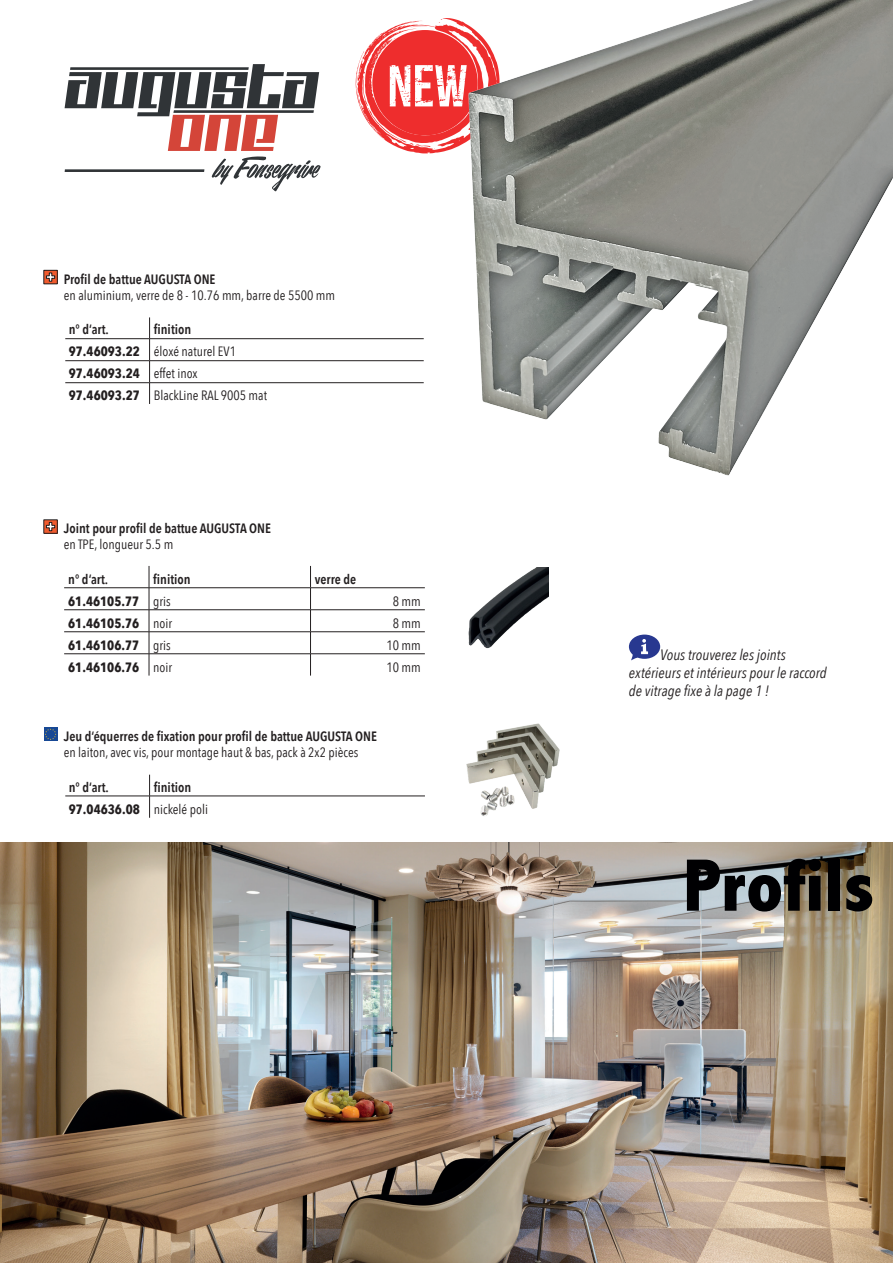
<style>
.page{position:relative;width:893px;height:1263px;background:#fff}
.page>*{position:absolute;margin:0;border:0;box-sizing:border-box;transform-origin:0 0}
.t1{font:800 condensed 75px "Abadi";color:#000002}
.t2{font:52.2px "Kitchenpolice";color:#303437}
.t3{font:52.2px "Kitchenpolice";color:#d44539}
.t4{font:italic 15px/18px "Avenir Next Condensed";letter-spacing:.005em;color:#231f20}
.t5{font:13.5px/22px "Avenir Next Condensed";color:#231f20}
.t6{font:600 13.5px "Avenir Next Condensed";color:#231f20}
.t7{font:700 13.5px/22px "Avenir Next Condensed";color:#231f20}
.s1{font-weight:600}
.s2{font-weight:700}
.s3{font-weight:400}
</style>
<div class="page">
<svg style="left:356px;top:20px;width:64px;height:133px"></svg>
<img style="left:0;top:842px;width:893px;height:421px">
<img style="left:468px;top:567px;width:80px;height:82px">
<hr style="left:65px;top:338px;width:85px;height:1px;background:#231f20">
<hr style="left:150px;top:338px;width:274px;height:1px;background:#231f20">
<hr style="left:65px;top:360px;width:85px;height:1px;background:#231f20">
<hr style="left:150px;top:360px;width:274px;height:1px;background:#231f20">
<hr style="left:65px;top:382px;width:85px;height:1px;background:#231f20">
<hr style="left:150px;top:382px;width:274px;height:1px;background:#231f20">
<svg style="left:149px;top:317px;width:1px;height:87px"></svg>
<hr style="left:64px;top:587px;width:85px;height:1px;background:#231f20">
<hr style="left:149px;top:587px;width:161px;height:1px;background:#231f20">
<hr style="left:310px;top:587px;width:115px;height:1px;background:#231f20">
<hr style="left:64px;top:609px;width:85px;height:1px;background:#231f20">
<hr style="left:149px;top:609px;width:161px;height:1px;background:#231f20">
<hr style="left:310px;top:609px;width:115px;height:1px;background:#231f20">
<hr style="left:64px;top:631px;width:85px;height:1px;background:#231f20">
<hr style="left:149px;top:631px;width:161px;height:1px;background:#231f20">
<hr style="left:310px;top:631px;width:115px;height:1px;background:#231f20">
<hr style="left:64px;top:653px;width:85px;height:1px;background:#231f20">
<hr style="left:149px;top:653px;width:161px;height:1px;background:#231f20">
<svg style="left:149px;top:566px;width:1px;height:110px"></svg>
<hr style="left:310px;top:653px;width:115px;height:1px;background:#231f20">
<svg style="left:310px;top:566px;width:1px;height:110px"></svg>
<hr style="left:65px;top:796px;width:85px;height:1px;background:#231f20">
<hr style="left:150px;top:796px;width:275px;height:1px;background:#231f20">
<svg style="left:149px;top:775px;width:1px;height:43px"></svg>
<svg style="left:173px;top:110px;width:141px;height:3px"></svg>
<hr style="left:70px;top:67px;width:179px;height:3px;background:#303437">
<svg style="left:212px;top:156px;width:109px;height:35px"></svg>
<hr style="left:65px;top:169px;width:139px;height:3px;background:#303437">
<img style="left:466px;top:723px;width:94px;height:93px">
<img style="left:420px;top:0;width:473px;height:476px">
<div style="left:44px;top:727px;width:13px;height:14px;background:#174895"></div>
<svg style="left:45px;top:728px;width:11px;height:12px"></svg>
<svg style="left:46px;top:522px;width:9px;height:9px"></svg>
<svg style="left:46px;top:272px;width:9px;height:10px"></svg>
<div style="left:44px;top:270px;width:13px;height:14px;border:1px solid #231f20"></div>
<svg style="left:46px;top:273px;width:9px;height:8px"></svg>
<svg style="left:629px;top:635px;width:31px;height:25px"></svg>
<h2 class="t2" style="left:67px;top:64px;width:255px">AUGUSTA</h2>
<h2 class="t3" style="left:170px;top:106px;width:111px">ONE</h2>
<p class="t6" style="left:64px;top:267px;width:153px">Profil de battue AUGUSTA ONE</p>
<p class="t5" style="left:64px;top:283px;width:273px">en aluminium, verre de 8 - 10.76 mm, barre de 5500 mm</p>
<p class="t6" style="left:69px;top:318px;width:42px">n° d‘art.</p>
<p class="t5" style="left:69px;top:318px;width:200px;text-indent:85px"><span class="s1">finition<br></span><span class="s2">97.46093.22</span> éloxé naturel EV1<br><span class="s2">97.46093.24</span> effet inox<br><span class="s2">97.46093.27</span> BlackLine RAL 9005 mat</p>
<p class="t6" style="left:64px;top:517px;width:209px">Joint pour profil de battue AUGUSTA ONE</p>
<p class="t5" style="left:64px;top:533px;width:111px">en TPE, longueur 5.5 m</p>
<p class="t6" style="left:68px;top:567px;width:42px">n° d‘art.</p>
<p class="t6" style="left:153px;top:567px;width:39px">finition</p>
<p class="t6" style="left:315px;top:567px;width:43px">verre de</p>
<p class="t7" style="left:68px;top:590px;width:104px">61.46105.77 <span class="s3">gris</span></p>
<p class="t5" style="left:393px;top:589px;width:30px">8 mm</p>
<p class="t7" style="left:68px;top:612px;width:105px">61.46105.76 <span class="s3">noir</span></p>
<p class="t5" style="left:393px;top:611px;width:30px">8 mm</p>
<p class="t7" style="left:68px;top:634px;width:104px">61.46106.77 <span class="s3">gris</span></p>
<p class="t5" style="left:386px;top:633px;width:36px">10 mm</p>
<p class="t7" style="left:68px;top:656px;width:105px">61.46106.76 <span class="s3">noir</span></p>
<p class="t5" style="left:386px;top:655px;width:36px">10 mm</p>
<p class="t6" style="left:64px;top:724px;width:315px">Jeu d‘équerres de fixation pour profil de battue AUGUSTA ONE</p>
<p class="t5" style="left:64px;top:741px;width:296px">en laiton, avec vis, pour montage haut &amp; bas, pack à 2x2 pièces</p>
<p class="t6" style="left:69px;top:775px;width:42px">n° d‘art.</p>
<p class="t7" style="left:69px;top:776px;width:141px;text-indent:85px"><span class="s1">finition<br></span>97.04636.08 <span class="s3">nickelé poli</span></p>
<p class="t4" style="left:629px;top:646px;width:199px;text-indent:31px">Vous trouverez les joints extérieurs et intérieurs pour le raccord de vitrage fixe à la page 1 !</p>
<h1 class="t1" style="left:684px;top:842px;width:192px">Profils</h1>
</div>
